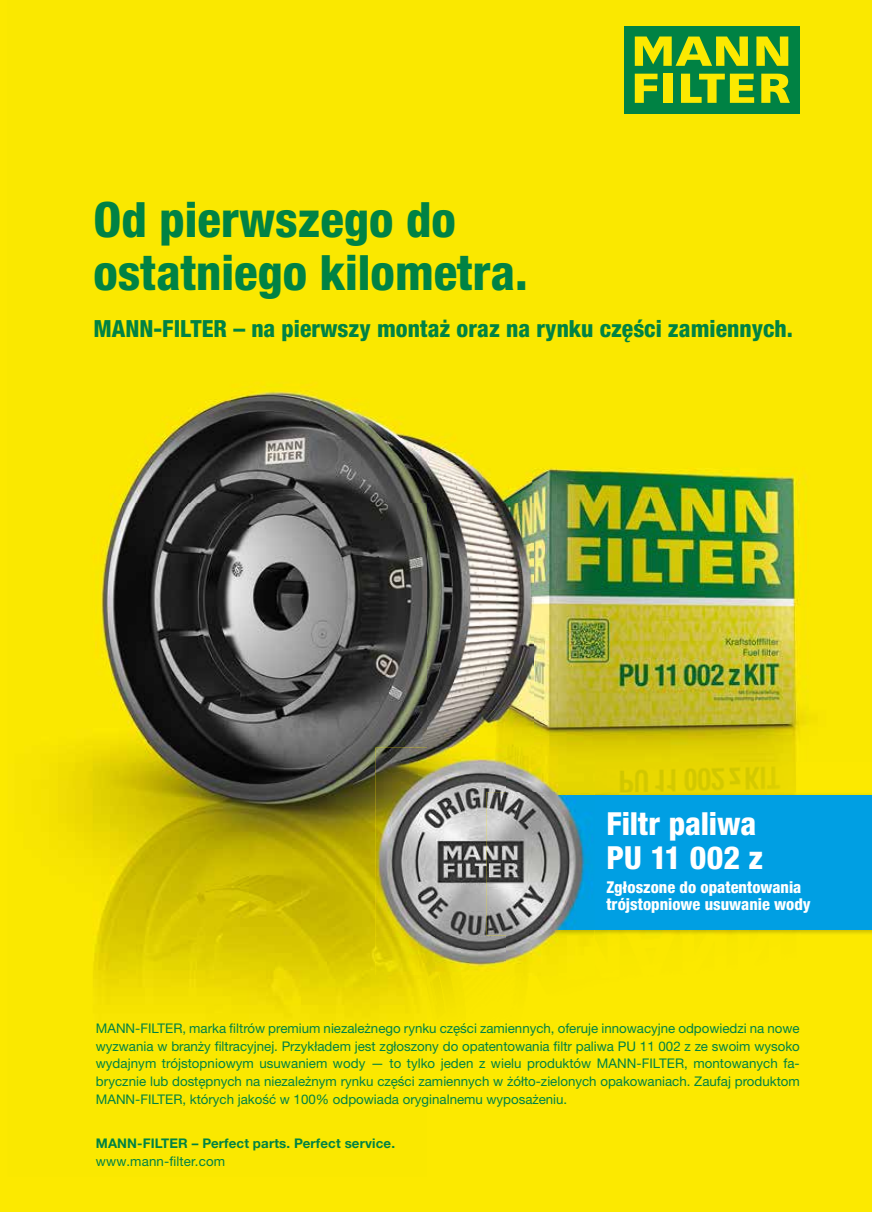
<style>
.page{position:relative;width:872px;height:1212px;background:#fff}
.page>*{position:absolute;margin:0;border:0;box-sizing:border-box;transform-origin:0 0}
.t1{font:800 condensed 48.75px/53.2px "Helvetica Neue LTW1 G";color:#008244}
.t2{font:800 condensed 31.8px/33.8px "Helvetica Neue LTW1 G";color:#fff}
.t3{font:800 condensed 23.7px "Helvetica Neue LTW1 G";color:#008244}
.t4{font:800 condensed 16.35px/17.9px "Helvetica Neue LTW1 G";color:#fff}
.t5{font:13.35px/17.7px "Helvetica Neue LTW1 G";color:#008244;text-align:justify}
.t6{font:700 13.35px "Helvetica Neue LTW1 G";letter-spacing:.01em;color:#008244}
</style>
<div class="page">
<img style="left:8px;top:0;width:524px;height:503px">
<img style="left:532px;top:0;width:340px;height:762px">
<img style="left:8px;top:503px;width:419px;height:709px">
<img style="left:427px;top:503px;width:106px;height:244px">
<img style="left:594px;top:762px;width:278px;height:173px">
<div style="left:586px;top:935px;width:286px;height:277px;background:#fce900"></div>
<div style="left:427px;top:975px;width:159px;height:237px;background:#fce900"></div>
<div style="left:624px;top:26px;width:175px;height:88px;background:#008244"></div>
<svg style="left:756px;top:37px;width:32px;height:29px"></svg>
<svg style="left:635px;top:74px;width:22px;height:29px"></svg>
<div style="left:663px;top:74px;width:9px;height:29px;background:#fce900"></div>
<svg style="left:681px;top:74px;width:73px;height:29px"></svg>
<svg style="left:761px;top:74px;width:29px;height:29px"></svg>
<svg style="left:635px;top:37px;width:113px;height:29px"></svg>
<div style="left:490px;top:795px;width:382px;height:134px;background:#009fe3"></div>
<img style="left:375px;top:747px;width:131px;height:228px">
<img style="left:506px;top:747px;width:88px;height:45px">
<img style="left:506px;top:935px;width:88px;height:40px">
<img style="left:486px;top:792px;width:108px;height:143px">
<img style="left:490px;top:795px;width:104px;height:134px">
<h1 class="t1" style="left:94px;top:192px;width:436px">Od pierwszego do ostatniego kilometra.</h1>
<h3 class="t3" style="left:94px;top:314px;width:701px">MANN-FILTER – na pierwszy montaż oraz na rynku części zamiennych.</h3>
<h2 class="t2" style="left:606px;top:806px;width:158px">Filtr paliwa<br>PU 11 002 z</h2>
<p class="t4" style="left:606px;top:878px;width:206px">Zgłoszone do opatentowania trójstopniowe usuwanie wody</p>
<p class="t5" style="left:96px;top:1019px;width:705px">MANN-FILTER, marka filtrów premium niezależnego rynku części zamiennych, oferuje innowacyjne odpowiedzi na nowe wyzwania w branży filtracyjnej. Przykładem jest zgłoszony do opatentowania filtr paliwa PU 11 002 z ze swoim wysoko wydajnym trójstopniowym usuwaniem wody — to tylko jeden z wielu produktów MANN-FILTER, montowanych fa&shy;brycznie lub dostępnych na niezależnym rynku części zamiennych w żółto-zielonych opakowaniach. Zaufaj produktom MANN-FILTER, których jakość w 100% odpowiada oryginalnemu wyposażeniu.</p>
<p class="t6" style="left:96px;top:1135px;width:301px">MANN-FILTER – Perfect parts. Perfect service.</p>
<p class="t5" style="left:96px;top:1152px;width:131px">www.mann-filter.com</p>
</div>
